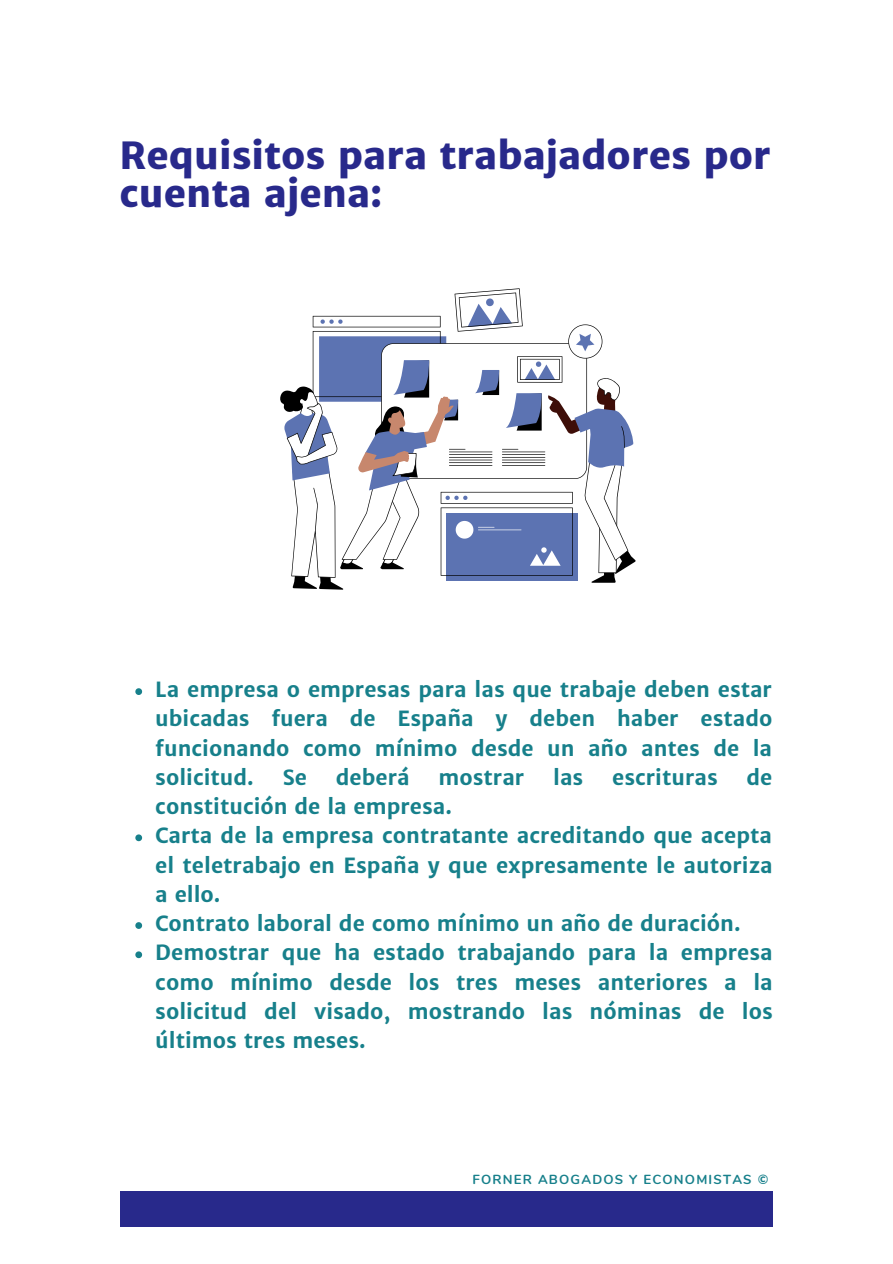
<style>
.page{position:relative;width:893px;height:1264px;background:#fff}
.page>*{position:absolute;margin:0;border:0;box-sizing:border-box;transform-origin:0 0}
.t1{font:800 37.5px/37.3px "Merriweather Sans";color:#28298b}
.t2{font:700 21px/29.2px "Merriweather Sans";color:#17808b;text-align:justify}
.t3{font:700 13.05px "Nunito";letter-spacing:.09em;color:#17808b}
</style>
<div class="page">
<div style="left:120px;top:1190px;width:652px;height:36px;background:#28298b"></div>
<svg style="left:280px;top:288px;width:355px;height:301px"></svg>
<svg style="left:135px;top:688px;width:7px;height:7px"></svg>
<svg style="left:135px;top:834px;width:7px;height:7px"></svg>
<svg style="left:135px;top:922px;width:7px;height:6px"></svg>
<svg style="left:135px;top:951px;width:7px;height:7px"></svg>
<h1 class="t1" style="left:120px;top:137px;width:652px">Requisitos para trabajadores por cuenta ajena:</h1>
<p class="t2" style="left:155px;top:675px;width:618px">La empresa o empresas para las que trabaje deben estar ubicadas fuera de España y deben haber estado funcionando como mínimo desde un año antes de la solicitud.</p>
<p class="t2" style="left:282px;top:762px;width:26px">Se</p>
<p class="t2" style="left:336px;top:762px;width:75px">deberá</p>
<p class="t2" style="left:438px;top:762px;width:87px">mostrar</p>
<p class="t2" style="left:553px;top:762px;width:32px">las</p>
<p class="t2" style="left:612px;top:762px;width:107px">escrituras</p>
<p class="t2" style="left:746px;top:762px;width:27px">de</p>
<p class="t2" style="left:155px;top:792px;width:619px;text-align:left">constitución de la empresa.<br>Carta de la empresa contratante acreditando que acepta el teletrabajo en España y que expresamente le autoriza a ello.<br>Contrato laboral de como mínimo un año de duración.<br>Demostrar que ha estado trabajando para la empresa como mínimo desde los tres meses anteriores a la solicitud del visado, mostrando las nóminas de los últimos tres meses.</p>
<p class="t3" style="left:472px;top:1170px;width:297px">FORNER ABOGADOS Y ECONOMISTAS ©</p>
</div>
